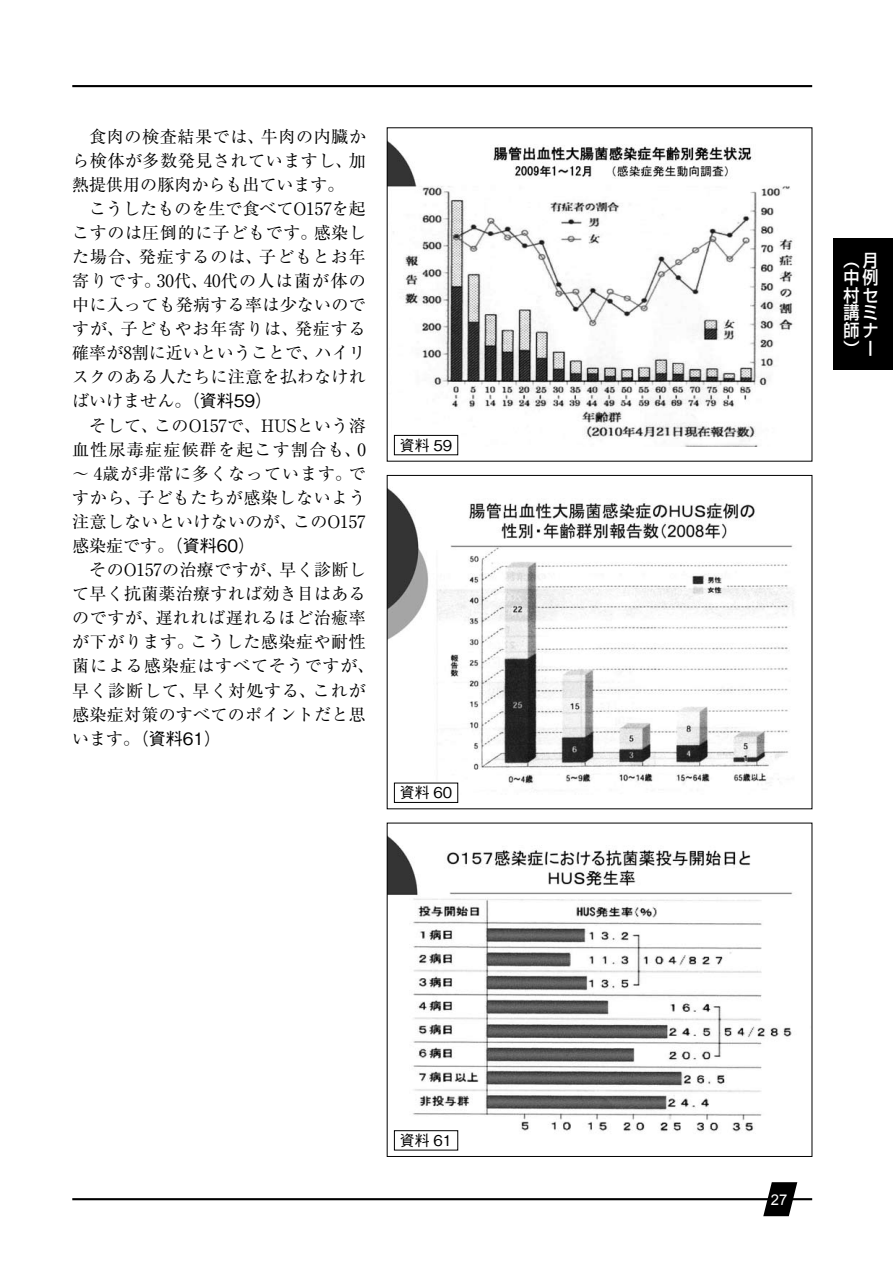
<style>
.page{position:relative;width:893px;height:1263px;background:#fff}
.page>*{position:absolute;margin:0;border:0;box-sizing:border-box;transform-origin:0 0}
.t1{font:500 17.55px/17.5px "Shin Go Pro";color:#fff;text-align:justify;scale:.92 1}
.t2{font:16.95px/24.2px "Ryumin Pro";letter-spacing:.025em;color:#000;text-align:justify}
.t3{font:500 16.95px "Gothic BBB Pro";color:#000}
.t4{font:500 14.85px "Gothic BBB Pro";color:#000}
.t5{font:14.85px "Arial";color:#fff}
.s1{font-family:"Gothic BBB Pro";font-weight:500}
.s2{font-family:"Ryumin Pro";font-weight:400}
</style>
<div class="page">
<hr style="left:72px;top:1198px;width:740px;height:2px;background:#000">
<hr style="left:72px;top:85px;width:740px;height:2px;background:#000">
<svg style="left:763px;top:1182px;width:34px;height:34px"></svg>
<div style="left:833px;top:238px;width:60px;height:132px;background:#000"></div>
<img style="left:389px;top:142px;width:404px;height:305px">
<div style="left:394px;top:435px;width:64px;height:20px;background:#fff"></div>
<div style="left:394px;top:435px;width:64px;height:20px;border:1px solid #000"></div>
<img style="left:389px;top:489px;width:405px;height:305px">
<div style="left:387px;top:475px;width:425px;height:334px;border:1px solid #000"></div>
<div style="left:394px;top:783px;width:64px;height:19px;background:#fff"></div>
<div style="left:394px;top:783px;width:64px;height:20px;border:1px solid #000"></div>
<img style="left:389px;top:837px;width:404px;height:305px">
<div style="left:387px;top:823px;width:425px;height:334px;border:1px solid #000"></div>
<div style="left:394px;top:1131px;width:64px;height:19px;background:#fff"></div>
<div style="left:394px;top:1130px;width:64px;height:20px;border:1px solid #000"></div>
<p class="t2" style="left:72px;top:123px;width:295px;text-indent:17px">食肉の検査結果では、牛肉の内臓から検体が多数発見されていますし、加熱提供用の豚肉からも出ています。</p>
<p class="t2" style="left:72px;top:195px;width:295px;text-indent:17px">こうしたものを生で食べてO157を起こすのは圧倒的に子どもです。感染した場合、発症するのは、子どもとお年寄りです。30代、40代の人は菌が体の中に入っても発病する率は少ないのですが、子どもやお年寄りは、発症する確率が8割に近いということで、ハイリスクのある人たちに注意を払わなければいけません。<span class="s1">（資料59）</span></p>
<p class="t2" style="left:72px;top:412px;width:295px;text-indent:17px">そして、このO157で、HUSという溶血性尿毒症症候群を起こす割合も、0～ 4歳が非常に多くなっています。ですから、子どもたちが感染しないよう注意しないといけないのが、このO157感染症です。<span class="s1">（資料60）</span></p>
<p class="t2" style="left:72px;top:556px;width:304px;text-align:center">そのO157の治療ですが、早く診断し<br>て早く抗菌薬治療すれば効き目はあるのですが、遅れれば遅れるほど治癒率が下がります。こうした感染症や耐性菌による感染症はすべてそうですが、早く診断して、早く対処する、これが感染症対策のすべてのポイントだと思</p>
<p class="t3" style="left:72px;top:725px;width:150px"><span class="s2">います。</span>（資料61）</p>
<p class="t4" style="left:400px;top:433px;width:54px">資料 59</p>
<p class="t4" style="left:400px;top:781px;width:54px">資料 60</p>
<p class="t4" style="left:400px;top:1128px;width:54px">資料 61</p>
<p class="t1" style="left:843px;top:249px;width:39px">（月中例村セ講ミ師ナ）ー</p>
<p class="t5" style="left:771px;top:1189px;width:18px">27</p>
</div>
